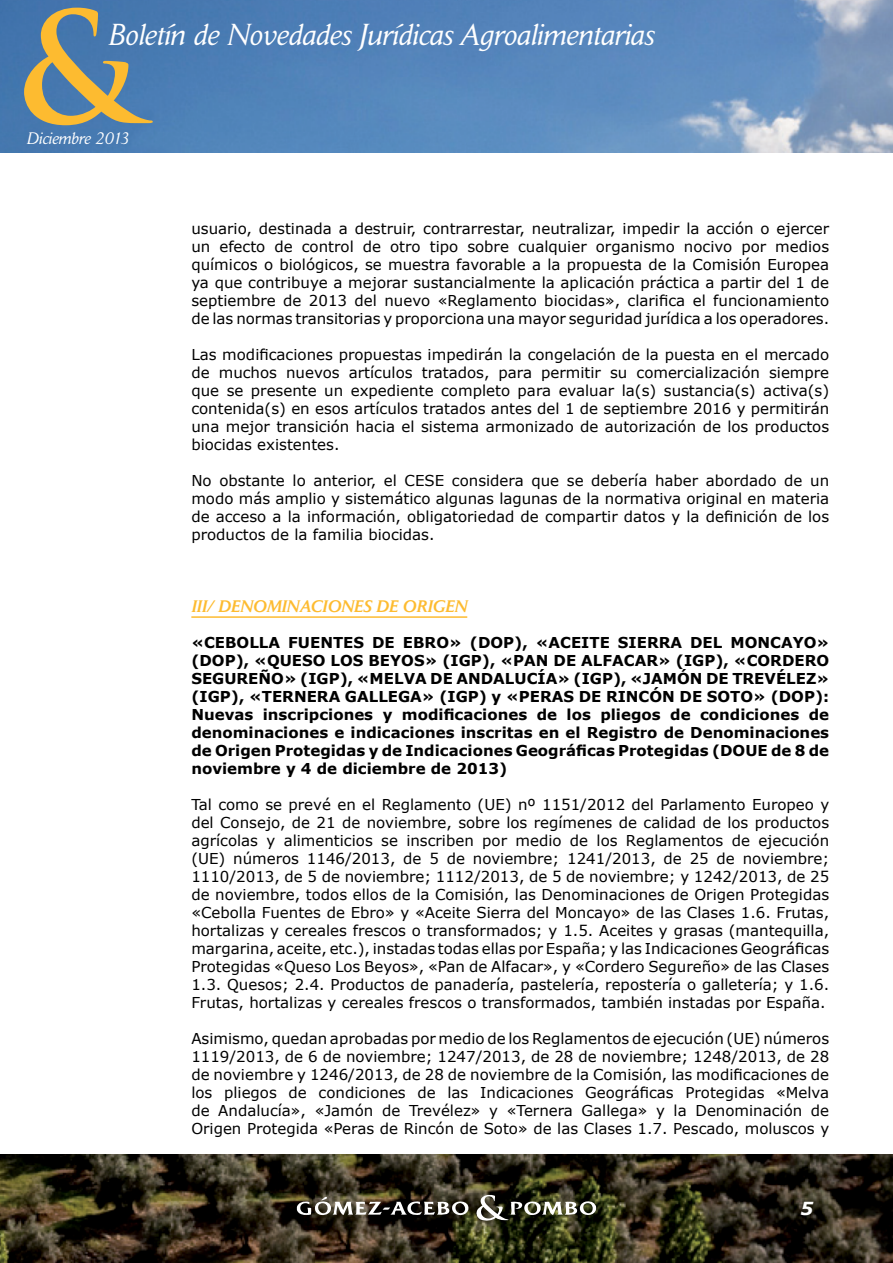
<style>
.page{position:relative;width:893px;height:1263px;background:#fff}
.page>*{position:absolute;margin:0;border:0;box-sizing:border-box;transform-origin:0 0}
.t1{font:700 150px "Trajan Pro";color:#fdbb30}
.t2{font:italic 30px "Daily News BQ";color:#fff}
.t3{font:italic 700 18px "Verdana";color:#fff}
.t4{font:italic 500 16.5px "Daily News BQ";color:#fdbb30}
.t5{font:italic 16.5px "Daily News BQ";color:#fff}
.t6{font:15px/18px "Verdana";color:#000;text-align:justify}
.t7{font:700 15px/18px "Verdana";color:#000;text-align:justify}
</style>
<div class="page">
<img style="left:0;top:1154px;width:893px;height:109px">
<img style="left:0;top:0;width:893px;height:152px">
<img style="left:297px;top:1195px;width:299px;height:26px">
<hr style="left:191px;top:616px;width:276px;height:2px;background:#fdbb30">
<h1 class="t1" style="left:15px;top:-25px;width:126px">&amp;</h1>
<h2 class="t2" style="left:108px;top:17px;width:547px">Boletín de Novedades Jurídicas Agroalimentarias</h2>
<p class="t5" style="left:27px;top:129px;width:104px">Diciembre 2013</p>
<p class="t6" style="left:191px;top:219px;width:639px">usuario, destinada a destruir, contrarrestar, neutralizar, impedir la acción o ejercer un efecto de control de otro tipo sobre cualquier organismo nocivo por medios químicos o biológicos, se muestra favorable a la propuesta de la Comisión Europea ya que contribuye a mejorar sustancialmente la aplicación práctica a partir del 1 de septiembre de 2013 del nuevo «Reglamento biocidas», clarifica el funcionamiento de las normas transitorias y proporciona una mayor seguridad jurídica a los operadores.</p>
<p class="t6" style="left:191px;top:345px;width:639px">Las modificaciones propuestas impedirán la congelación de la puesta en el mercado de muchos nuevos artículos tratados, para permitir su comercialización siempre que se presente un expediente completo para evaluar la(s) sustancia(s) activa(s) contenida(s) en esos artículos tratados antes del 1 de septiembre 2016 y permitirán una mejor transición hacia el sistema armonizado de autorización de los productos biocidas existentes.</p>
<p class="t6" style="left:191px;top:471px;width:639px">No obstante lo anterior, el CESE considera que se debería haber abordado de un modo más amplio y sistemático algunas lagunas de la normativa original en materia de acceso a la información, obligatoriedad de compartir datos y la definición de los productos de la familia biocidas.</p>
<p class="t4" style="left:191px;top:596px;width:277px">III/ DENOMINACIONES DE ORIGEN</p>
<p class="t7" style="left:191px;top:633px;width:639px">«CEBOLLA FUENTES DE EBRO» (DOP), «ACEITE SIERRA DEL MONCAYO» (DOP), «QUESO LOS BEYOS» (IGP), «PAN DE ALFACAR» (IGP), «CORDERO SEGUREÑO» (IGP), «MELVA DE ANDALUCÍA» (IGP), «JAMÓN DE TREVÉLEZ» (IGP), «TERNERA GALLEGA» (IGP) y «PERAS DE RINCÓN DE SOTO» (DOP):<br>Nuevas inscripciones y modificaciones de los pliegos de condiciones de denominaciones e indicaciones inscritas en el Registro de Denominaciones de Origen Protegidas y de Indicaciones Geográficas Protegidas (DOUE de 8 de noviembre y 4 de diciembre de 2013)</p>
<p class="t6" style="left:191px;top:795px;width:639px">Tal como se prevé en el Reglamento (UE) nº 1151/2012 del Parlamento Europeo y del Consejo, de 21 de noviembre, sobre los regímenes de calidad de los productos agrícolas y alimenticios se inscriben por medio de los Reglamentos de ejecución (UE) números 1146/2013, de 5 de noviembre; 1241/2013, de 25 de noviembre; 1110/2013, de 5 de noviembre; 1112/2013, de 5 de noviembre; y 1242/2013, de 25 de noviembre, todos ellos de la Comisión, las Denominaciones de Origen Protegidas «Cebolla Fuentes de Ebro» y «Aceite Sierra del Moncayo» de las Clases 1.6. Frutas, hortalizas y cereales frescos o transformados; y 1.5. Aceites y grasas (mantequilla, margarina, aceite, etc.), instadas todas ellas por España; y las Indicaciones Geográficas Protegidas «Queso Los Beyos», «Pan de Alfacar», y «Cordero Segureño» de las Clases 1.3. Quesos; 2.4. Productos de panadería, pastelería, repostería o galletería; y 1.6.<br>Frutas, hortalizas y cereales frescos o transformados, también instadas por España.</p>
<p class="t6" style="left:191px;top:1029px;width:639px">Asimismo, quedan aprobadas por medio de los Reglamentos de ejecución (UE) números 1119/2013, de 6 de noviembre; 1247/2013, de 28 de noviembre; 1248/2013, de 28 de noviembre y 1246/2013, de 28 de noviembre de la Comisión, las modificaciones de los pliegos de condiciones de las Indicaciones Geográficas Protegidas «Melva de Andalucía», «Jamón de Trevélez» y «Ternera Gallega» y la Denominación de Origen Protegida «Peras de Rincón de Soto» de las Clases 1.7. Pescado, moluscos y</p>
<p class="t3" style="left:800px;top:1195px;width:14px">5</p>
</div>
